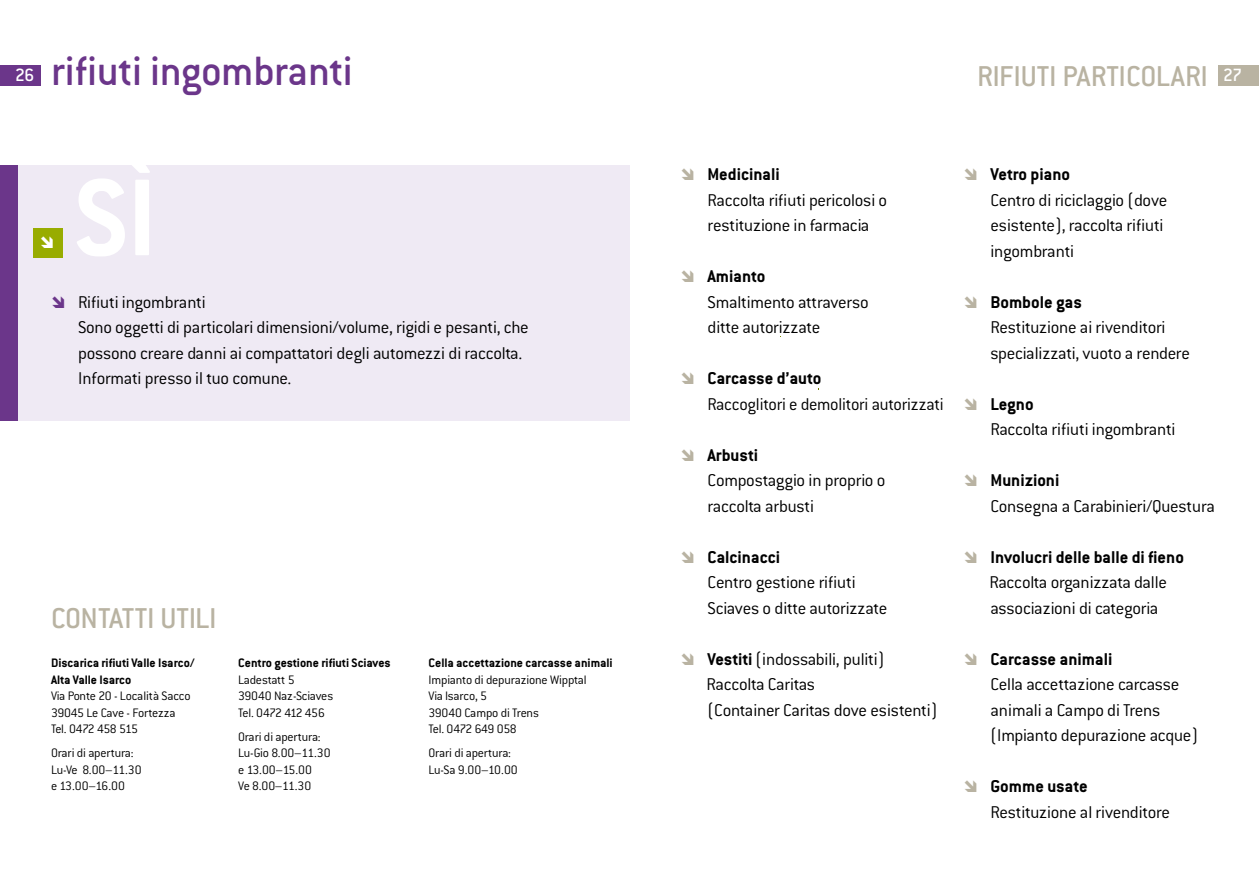
<style>
.page{position:relative;width:1259px;height:893px;background:#fff}
.page>*{position:absolute;margin:0;border:0;box-sizing:border-box;transform-origin:0 0}
.t1{font:700 120px "Conduit ITC";color:#fff}
.t2{font:500 45px "Conduit ITC";letter-spacing:-.015em;color:#6b368a}
.t3{font:500 31.5px "Conduit ITC";letter-spacing:-.01em;color:#b9b3a2}
.t4{font:500 19.5px "Conduit ITC";color:#fff}
.t5{font:300 18.75px/25.5px "Conduit ITC";letter-spacing:-.015em;color:#000}
.t6{font:700 18.75px "Conduit ITC";color:#000}
.t7{font:300 13.5px/16.5px "Conduit ITC";letter-spacing:-.015em;color:#000}
.t8{font:700 13.5px/16.5px "Conduit ITC";color:#000}
.s1{font-weight:700}
</style>
<div class="page">
<div style="left:1219px;top:65px;width:40px;height:20px;background:#b9b3a2"></div>
<div style="left:0;top:166px;width:629px;height:255px;background:#efeaf4"></div>
<div style="left:0;top:166px;width:17px;height:255px;background:#6b368a"></div>
<div style="left:33px;top:228px;width:29px;height:30px;background:#98ac00"></div>
<div style="left:0;top:65px;width:40px;height:20px;background:#6b368a"></div>
<h2 class="t2" style="left:51px;top:46px;width:303px">RIFIUTI INGOMBRANTI</h2>
<p class="t4" style="left:15px;top:64px;width:21px">26</p>
<h3 class="t3" style="left:977px;top:58px;width:47px">RIFIUTI</h3>
<h3 class="t3" style="left:1062px;top:58px;width:133px">PARTICOLARI</h3>
<p class="t4" style="left:1223px;top:64px;width:20px">27</p>
<h1 class="t1" style="left:74px;top:148px;width:84px">Sì</h1>
<p class="t5" style="left:78px;top:289px;width:452px">Rifiuti ingombranti<br>Sono oggetti di particolari dimensioni/volume, rigidi e pesanti, che possono creare danni ai compattatori degli automezzi di raccolta.<br>Informati presso il tuo comune.</p>
<h3 class="t3" style="left:51px;top:600px;width:121px">CONTATTI UTILI</h3>
<p class="t8" style="left:51px;top:655px;width:145px">Discarica rifiuti Valle Isarco/<br>Alta Valle Isarco</p>
<p class="t7" style="left:51px;top:688px;width:141px">Via Ponte 20 - Località Sacco<br>39045 Le Cave - Fortezza<br>Tel. 0472 458 515</p>
<p class="t7" style="left:51px;top:745px;width:92px">Orari di apertura:<br>Lu-Ve 8.00–11.30 e 13.00–16.00</p>
<p class="t8" style="left:238px;top:655px;width:154px">Centro gestione rifiuti Sciaves</p>
<p class="t7" style="left:238px;top:671px;width:97px">Ladestatt 5<br>39040 Naz-Sciaves<br>Tel. 0472 412 456</p>
<p class="t7" style="left:238px;top:728px;width:94px">Orari di apertura:<br>Lu-Gio 8.00–11.30 e 13.00–15.00<br>Ve 8.00–11.30</p>
<p class="t8" style="left:428px;top:655px;width:186px">Cella accettazione carcasse animali</p>
<p class="t7" style="left:428px;top:671px;width:160px">Impianto di depurazione Wipptal<br>Via Isarco, 5<br>39040 Campo di Trens<br>Tel. 0472 649 058</p>
<p class="t7" style="left:428px;top:745px;width:91px">Orari di apertura:<br>Lu-Sa 9.00–10.00</p>
<p class="t6" style="left:707px;top:163px;width:74px">Medicinali</p>
<p class="t5" style="left:707px;top:187px;width:181px">Raccolta rifiuti pericolosi o restituzione in farmacia</p>
<p class="t6" style="left:707px;top:265px;width:59px">Amianto</p>
<p class="t5" style="left:707px;top:289px;width:163px">Smaltimento attraverso ditte autorizzate</p>
<p class="t6" style="left:707px;top:367px;width:115px">Carcasse d’auto</p>
<p class="t5" style="left:707px;top:391px;width:237px">Raccoglitori e demolitori autorizzati</p>
<p class="t6" style="left:707px;top:444px;width:52px">Arbusti</p>
<p class="t5" style="left:707px;top:468px;width:179px">Compostaggio in proprio o raccolta arbusti</p>
<p class="t6" style="left:707px;top:546px;width:74px">Calcinacci</p>
<p class="t5" style="left:707px;top:570px;width:181px">Centro gestione rifiuti<br>Sciaves o ditte autorizzate</p>
<p class="t5" style="left:706px;top:646px;width:232px"><span class="s1">Vestiti</span> (indossabili, puliti)<br>Raccolta Caritas<br>(Container Caritas dove esistenti)</p>
<p class="t6" style="left:990px;top:163px;width:81px">Vetro piano</p>
<p class="t5" style="left:990px;top:187px;width:178px">Centro di riciclaggio (dove esistente), raccolta rifiuti ingombranti</p>
<p class="t6" style="left:990px;top:291px;width:93px">Bombole gas</p>
<p class="t5" style="left:990px;top:315px;width:201px">Restituzione ai rivenditori specializzati, vuoto a rendere</p>
<p class="t6" style="left:990px;top:393px;width:45px">Legno</p>
<p class="t5" style="left:990px;top:417px;width:187px">Raccolta rifiuti ingombranti</p>
<p class="t6" style="left:990px;top:469px;width:71px">Munizioni</p>
<p class="t5" style="left:990px;top:493px;width:226px">Consegna a Carabinieri/Questura</p>
<p class="t6" style="left:990px;top:546px;width:195px">Involucri delle balle di fieno</p>
<p class="t5" style="left:989px;top:570px;width:179px">Raccolta organizzata dalle associazioni di categoria</p>
<p class="t6" style="left:990px;top:648px;width:123px">Carcasse animali</p>
<p class="t5" style="left:990px;top:672px;width:209px">Cella accettazione carcasse animali a Campo di Trens (Impianto depurazione acque)</p>
<p class="t6" style="left:990px;top:775px;width:99px">Gomme usate</p>
<p class="t5" style="left:990px;top:799px;width:181px">Restituzione al rivenditore</p>
</div>
